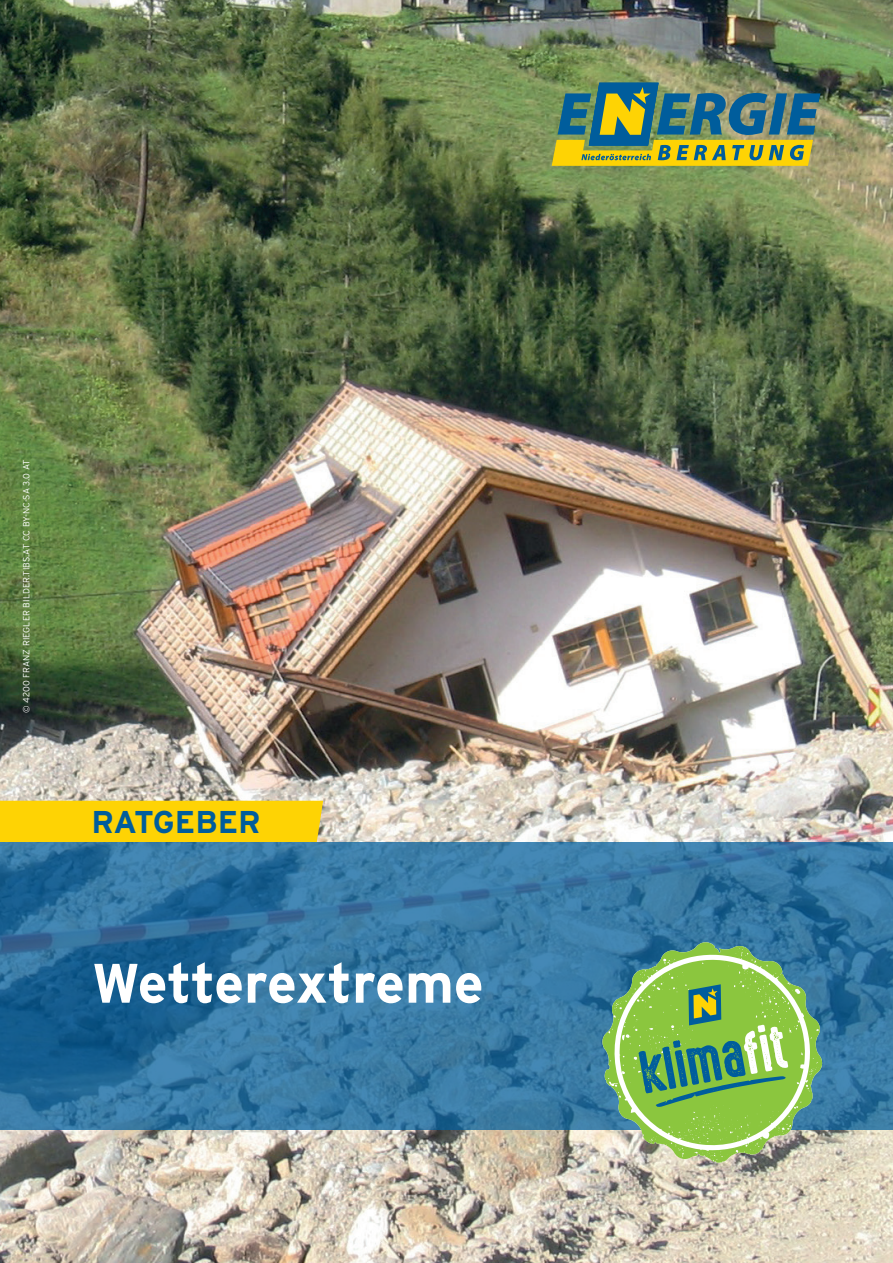
<style>
.page{position:relative;width:893px;height:1263px;background:#fff}
.page>*{position:absolute;margin:0;border:0;box-sizing:border-box;transform-origin:0 0}
.t1{font:700 55.5px "Interstate";letter-spacing:-.01em;color:#fff}
.t2{font:700 31.5px "Interstate";color:#005d9c}
.t3{font:300 9px "Interstate";letter-spacing:.01em;color:#fff}
</style>
<div class="page">
<img style="left:0;top:0;width:893px;height:1263px">
<svg style="left:0;top:842px;width:893px;height:287px;background:#3174a0"></svg>
<svg style="left:552px;top:83px;width:268px;height:83px;background:#75905f"></svg>
<div style="left:0;top:801px;width:323px;height:41px;background:#fed304"></div>
<svg style="left:602px;top:942px;width:220px;height:221px;background:#75a093"></svg>
<svg style="left:619px;top:958px;width:187px;height:188px;background:#86bc64"></svg>
<p class="t3" style="left:21px;top:713px;width:255px;rotate:-90deg">© 4200 FRANZ RIEGLER BILDER.TIBS.AT CC BY-NC-SA 3.0 AT</p>
<h2 class="t2" style="left:91px;top:803px;width:171px">RATGEBER</h2>
<h1 class="t1" style="left:91px;top:949px;width:394px">Wetterextreme</h1>
</div>
